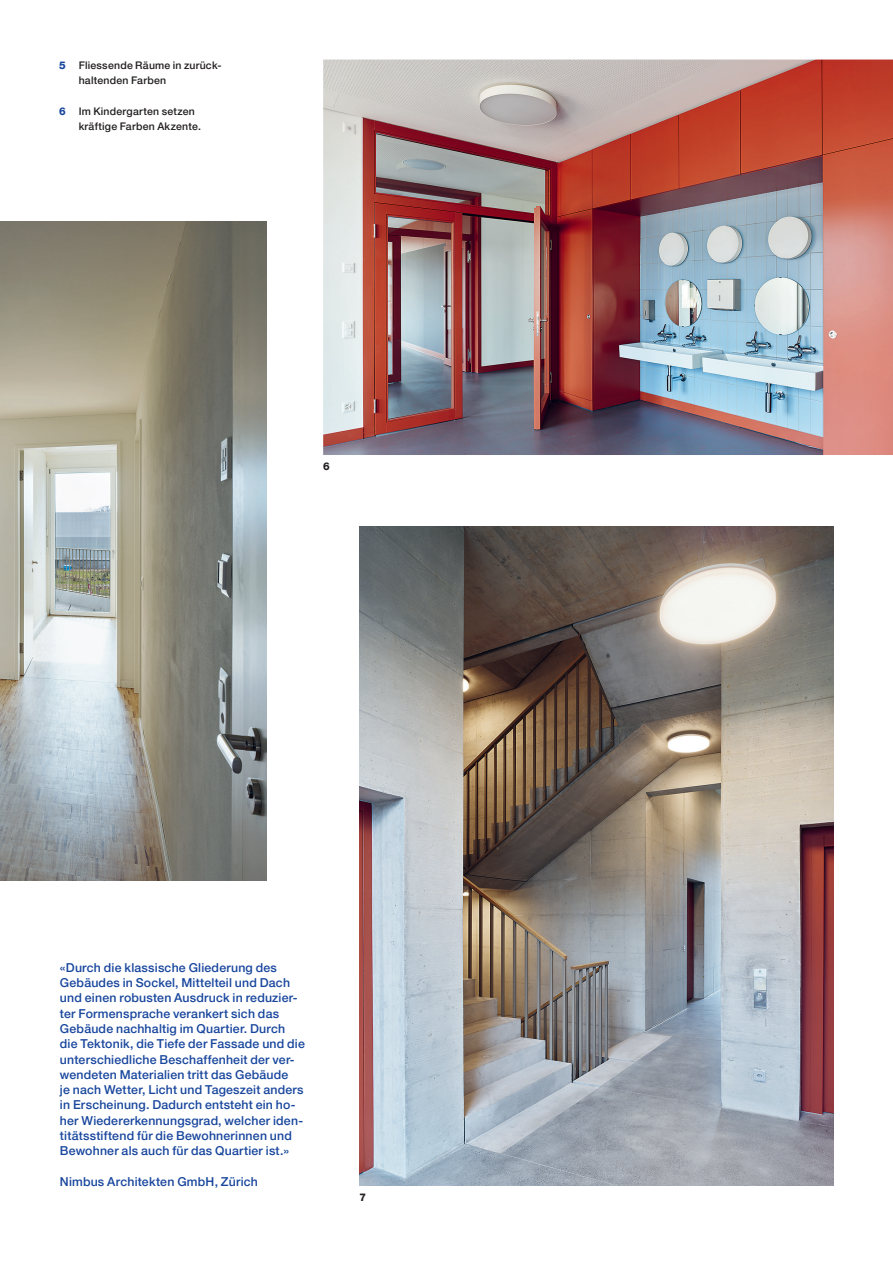
<style>
.page{position:relative;width:893px;height:1263px;background:#fff}
.page>*{position:absolute;margin:0;border:0;box-sizing:border-box;transform-origin:0 0}
.t1{font:500 12.3px/15.3px "Helvetica Neue LT Pro";letter-spacing:.015em;color:#18469d}
.t2{font:500 10.5px/15.3px "Helvetica Neue LT Pro";letter-spacing:.02em;color:#231f20}
.t3{font:800 10.5px "Helvetica Neue LT Pro";color:#231f20}
.s1{font-weight:800;color:#18469d}
</style>
<div class="page">
<img style="left:359px;top:527px;width:474px;height:659px">
<img style="left:323px;top:60px;width:570px;height:395px">
<img style="left:0;top:221px;width:267px;height:659px">
<p class="t2" style="left:79px;top:57px;width:144px;text-indent:-19px"><span class="s1">5</span> Fliessende Räume in zurück&shy;haltenden Farben</p>
<p class="t2" style="left:79px;top:103px;width:124px;text-indent:-19px"><span class="s1">6</span> Im Kindergarten setzen kräftige Farben Akzente.</p>
<p class="t3" style="left:323px;top:460px;width:8px">6</p>
<p class="t1" style="left:60px;top:959px;width:246px">«Durch die klassische Gliederung des Gebäudes in Sockel, Mittelteil und Dach und einen robusten Ausdruck in reduzier&shy;ter Formensprache verankert sich das Gebäude nachhaltig im Quartier. Durch die Tektonik, die Tiefe der Fassade und die unterschiedliche Beschaffenheit der ver&shy;wendeten Materialien tritt das Gebäude<br>je nach Wetter, Licht und Tageszeit anders in Erscheinung. Dadurch entsteht ein ho&shy;her Wiedererkennungsgrad, welcher iden&shy;titätsstiftend fü r die Bewohnerinnen und Bewohner als auch für das Quartier ist.»</p>
<p class="t1" style="left:60px;top:1174px;width:200px">Nimbus Architekten GmbH, Zürich</p>
<p class="t3" style="left:359px;top:1191px;width:8px">7</p>
</div>
